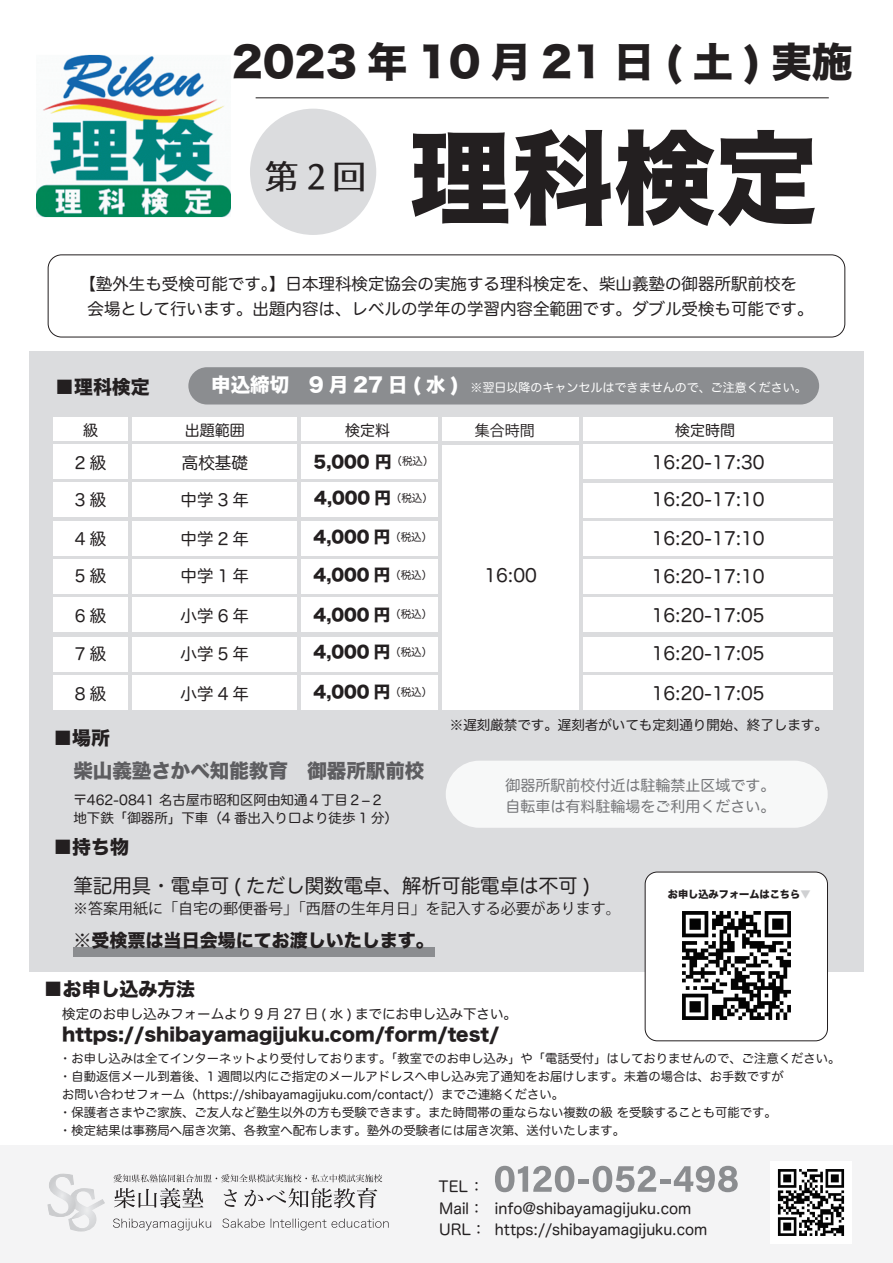
<style>
.page{position:relative;width:893px;height:1263px;background:#fff}
.page>*{position:absolute;margin:0;border:0;box-sizing:border-box;transform-origin:0 0}
.t1{font:102px "Hira Kaku Std W8";color:#231f20}
.t2{font:40.5px "Hira Kaku Std W8";color:#231f20}
.t3{font:33px "Gen Ei Late Min P v 2";color:#231f20}
.t4{font:19.5px "Hira Maru Pro N W4";color:#231f20}
.t5{font:19.5px "Hira Kaku Std W8";color:#5d5d60}
.t6{font:18.9px "Hira Kaku Std W8";color:#231f20}
.t7{font:18px "Hira Maru Pro N W4";color:#231f20}
.t8{font:18px "Hira Kaku Std W8";color:#231f20}
.t9{font:16.5px/25.5px "Hira Maru Pro N W4";color:#231f20}
.t10{font:16.5px "Hira Kaku Std W8";color:#231f20}
.t11{font:15.15px "Hira Maru Pro N W4";color:#231f20}
.t12{font:15px/21px "Hira Maru Pro N W4";color:#231f20}
.t13{font:15px "Koz Go Pr 6 N";color:#231f20}
.t14{font:15px/21px "Hira Maru Pro N W4";color:#757679}
.t15{font:13.5px/18px "Hira Maru Pro N W4";color:#231f20}
.t16{font:12.3px/18px "Hira Maru Pro N W4";color:#231f20}
.t17{font:12px "Hira Maru Pro N W4";color:#fff}
.t18{font:10.2px "Hira Kaku Std W8";color:#231f20}
.s1{font-family:"Hira Kaku Std W8";font-size:19.5px}
.s2{font-family:"Hira Maru Pro N W4";font-size:10.65px}
.s3{font-family:"Koz Go Pr 6 N";color:#cfd0d2}
</style>
<div class="page">
<div style="left:29px;top:351px;width:835px;height:621px;background:#dbdcde"></div>
<div style="left:0;top:1145px;width:893px;height:118px;background:#f4f4f5"></div>
<svg style="left:114px;top:1188px;width:89px;height:20px"></svg>
<svg style="left:224px;top:1189px;width:13px;height:18px"></svg>
<svg style="left:245px;top:1188px;width:132px;height:20px"></svg>
<svg style="left:222px;top:1218px;width:43px;height:10px"></svg>
<svg style="left:271px;top:1219px;width:118px;height:11px"></svg>
<svg style="left:113px;top:1218px;width:98px;height:12px"></svg>
<svg style="left:114px;top:1174px;width:268px;height:8px"></svg>
<svg style="left:48px;top:1174px;width:57px;height:57px"></svg>
<svg style="left:495px;top:1166px;width:79px;height:26px"></svg>
<div style="left:578px;top:1179px;width:11px;height:5px;background:#8b8d90"></div>
<svg style="left:593px;top:1166px;width:63px;height:26px"></svg>
<div style="left:660px;top:1179px;width:10px;height:5px;background:#8b8d90"></div>
<svg style="left:674px;top:1166px;width:64px;height:26px"></svg>
<img style="left:770px;top:1162px;width:82px;height:81px">
<div style="left:250px;top:109px;width:126px;height:126px;background:#dbdcde;border-radius:50%"></div>
<hr style="left:256px;top:97px;width:573px;height:1px;background:#231f20">
<div style="left:48px;top:254px;width:797px;height:83px;border:1px solid #231f20;border-radius:13px"></div>
<div style="left:54px;top:417px;width:74px;height:24px;background:#fff"></div>
<div style="left:133px;top:417px;width:164px;height:24px;background:#fff"></div>
<div style="left:302px;top:417px;width:136px;height:24px;background:#fff"></div>
<div style="left:583px;top:417px;width:250px;height:24px;background:#fff"></div>
<div style="left:443px;top:417px;width:136px;height:24px;background:#fff"></div>
<div style="left:54px;top:444px;width:74px;height:35px;background:#fff"></div>
<div style="left:133px;top:444px;width:164px;height:35px;background:#fff"></div>
<div style="left:302px;top:444px;width:136px;height:35px;background:#fff"></div>
<div style="left:583px;top:444px;width:250px;height:35px;background:#fff"></div>
<div style="left:54px;top:482px;width:74px;height:35px;background:#fff"></div>
<div style="left:133px;top:483px;width:164px;height:34px;background:#fff"></div>
<div style="left:302px;top:483px;width:136px;height:34px;background:#fff"></div>
<div style="left:583px;top:483px;width:250px;height:34px;background:#fff"></div>
<div style="left:54px;top:521px;width:74px;height:35px;background:#fff"></div>
<div style="left:133px;top:521px;width:164px;height:35px;background:#fff"></div>
<div style="left:302px;top:521px;width:136px;height:35px;background:#fff"></div>
<div style="left:583px;top:521px;width:250px;height:35px;background:#fff"></div>
<div style="left:54px;top:559px;width:74px;height:35px;background:#fff"></div>
<div style="left:133px;top:559px;width:164px;height:35px;background:#fff"></div>
<div style="left:302px;top:559px;width:136px;height:35px;background:#fff"></div>
<div style="left:583px;top:559px;width:250px;height:35px;background:#fff"></div>
<div style="left:54px;top:597px;width:74px;height:35px;background:#fff"></div>
<div style="left:133px;top:597px;width:164px;height:35px;background:#fff"></div>
<div style="left:302px;top:597px;width:136px;height:35px;background:#fff"></div>
<div style="left:583px;top:598px;width:250px;height:34px;background:#fff"></div>
<div style="left:188px;top:367px;width:631px;height:37px;background:#8b8d90;border-radius:19px"></div>
<div style="left:645px;top:872px;width:182px;height:169px;background:#fff;border-radius:12px"></div>
<div style="left:645px;top:872px;width:183px;height:169px;border:1px solid #231f20;border-radius:12px"></div>
<img style="left:682px;top:911px;width:109px;height:109px">
<img style="left:36px;top:54px;width:195px;height:164px">
<div style="left:54px;top:637px;width:74px;height:34px;background:#fff"></div>
<div style="left:133px;top:637px;width:164px;height:34px;background:#fff"></div>
<div style="left:302px;top:637px;width:136px;height:34px;background:#fff"></div>
<div style="left:583px;top:637px;width:250px;height:34px;background:#fff"></div>
<div style="left:54px;top:675px;width:74px;height:35px;background:#fff"></div>
<div style="left:133px;top:675px;width:164px;height:35px;background:#fff"></div>
<div style="left:302px;top:675px;width:136px;height:35px;background:#fff"></div>
<div style="left:583px;top:675px;width:250px;height:35px;background:#fff"></div>
<div style="left:443px;top:445px;width:136px;height:265px;background:#fff"></div>
<div style="left:73px;top:947px;width:362px;height:9px;background:#8b8d90"></div>
<div style="left:446px;top:761px;width:382px;height:67px;background:#f7f8f8;border-radius:34px"></div>
<h2 class="t2" style="left:232px;top:39px;width:622px">2023年10月21日(土)実施</h2>
<h3 class="t3" style="left:265px;top:155px;width:102px">第2回</h3>
<h1 class="t1" style="left:409px;top:121px;width:409px">理科検定</h1>
<h3 class="t9" style="left:88px;top:270px;width:727px;text-indent:-8px">【塾外生も受検可能です。】日本理科検定協会の実施する理科検定を、柴山義塾の御器所駅前校を会場として行います。出題内容は、レベルの学年の学習内容全範囲です。ダブル受検も可能です。</h3>
<h3 class="t6" style="left:55px;top:377px;width:96px">■理科検定</h3>
<p class="t17" style="left:211px;top:377px;width:597px"><span class="s1">申込締切　9 月 27 日 ( 水 )</span> ※翌日以降のキャンセルはできませんので、ご注意ください。</p>
<p class="t11" style="left:83px;top:417px;width:16px">級</p>
<p class="t11" style="left:185px;top:417px;width:62px">出題範囲</p>
<p class="t11" style="left:345px;top:417px;width:46px">検定料</p>
<p class="t13" style="left:475px;top:422px;width:61px">集合時間</p>
<p class="t11" style="left:675px;top:417px;width:61px">検定時間</p>
<h3 class="t9" style="left:75px;top:449px;width:33px">2級</h3>
<h3 class="t9" style="left:75px;top:486px;width:33px">3級</h3>
<h3 class="t9" style="left:75px;top:525px;width:33px">4級</h3>
<h3 class="t9" style="left:75px;top:562px;width:33px">5級</h3>
<h3 class="t9" style="left:75px;top:602px;width:33px">6級</h3>
<h3 class="t10" style="left:314px;top:452px;width:122px">5,000 円<span class="s2">（税込）</span></h3>
<h3 class="t10" style="left:314px;top:489px;width:120px">4,000 円<span class="s2">（税込）</span></h3>
<h3 class="t10" style="left:314px;top:528px;width:120px">4,000 円<span class="s2">（税込）</span></h3>
<h3 class="t10" style="left:314px;top:565px;width:120px">4,000 円<span class="s2">（税込）</span></h3>
<h3 class="t10" style="left:314px;top:605px;width:120px">4,000 円<span class="s2">（税込）</span></h3>
<h3 class="t9" style="left:182px;top:449px;width:67px">高校基礎</h3>
<h3 class="t9" style="left:181px;top:486px;width:70px">中学3年</h3>
<h3 class="t9" style="left:181px;top:525px;width:70px">中学2年</h3>
<h3 class="t9" style="left:181px;top:562px;width:70px">中学1年</h3>
<h3 class="t9" style="left:181px;top:602px;width:70px">小学6年</h3>
<h3 class="t7" style="left:652px;top:447px;width:114px">16:20-17:30</h3>
<h3 class="t7" style="left:652px;top:484px;width:114px">16:20-17:10</h3>
<h3 class="t7" style="left:652px;top:523px;width:114px">16:20-17:10</h3>
<h3 class="t7" style="left:484px;top:560px;width:54px">16:00</h3>
<h3 class="t7" style="left:652px;top:560px;width:114px">16:20-17:10</h3>
<h3 class="t7" style="left:652px;top:600px;width:114px">16:20-17:05</h3>
<h3 class="t9" style="left:75px;top:640px;width:33px">7級</h3>
<h3 class="t9" style="left:75px;top:680px;width:33px">8級</h3>
<h3 class="t9" style="left:181px;top:640px;width:70px">小学5年</h3>
<h3 class="t9" style="left:181px;top:680px;width:70px">小学4年</h3>
<h3 class="t10" style="left:314px;top:643px;width:120px">4,000 円<span class="s2">（税込）</span></h3>
<h3 class="t10" style="left:314px;top:683px;width:120px">4,000 円<span class="s2">（税込）</span></h3>
<h3 class="t6" style="left:53px;top:727px;width:58px">■場所</h3>
<h3 class="t5" style="left:73px;top:760px;width:353px">柴山義塾さかべ知能教育　御器所駅前校</h3>
<p class="t15" style="left:73px;top:790px;width:326px">〒462-0841 名古屋市昭和区阿由知通４丁目２-２地下鉄「御器所」下車（4 番出入り口より徒歩 1 分）</p>
<h3 class="t7" style="left:652px;top:638px;width:114px">16:20-17:05</h3>
<h3 class="t7" style="left:652px;top:678px;width:114px">16:20-17:05</h3>
<p class="t15" style="left:450px;top:715px;width:380px">※遅刻厳禁です。遅刻者がいても定刻通り開始、終了します。</p>
<p class="t14" style="left:505px;top:774px;width:272px">御器所駅前校付近は駐輪禁止区域です。自転車は有料駐輪場をご利用ください。</p>
<h3 class="t6" style="left:53px;top:836px;width:77px">■持ち物</h3>
<h3 class="t4" style="left:73px;top:868px;width:518px">筆記用具・電卓可 ( ただし関数電卓、解析可能電卓は不可 )</h3>
<p class="t13" style="left:73px;top:900px;width:549px">※答案用紙に「自宅の郵便番号」「西暦の生年月日」を記入する必要があります。</p>
<p class="t18" style="left:668px;top:889px;width:144px">お申し込みフォームはこちら<span class="s3">▼</span></p>
<h3 class="t8" style="left:74px;top:930px;width:361px">※受検票は当日会場にてお渡しいたします。</h3>
<h3 class="t6" style="left:44px;top:978px;width:153px">■お申し込み方法</h3>
<p class="t15" style="left:62px;top:1004px;width:456px">検定のお申し込みフォームより 9 月 27 日 ( 水 ) までにお申し込み下さい。</p>
<h3 class="t8" style="left:62px;top:1024px;width:439px">https://shibayamagijuku.com/form/test/</h3>
<p class="t16" style="left:59px;top:1048px;width:783px">・お申し込みは全てインターネットより受付しております。「教室でのお申し込み」や「電話受付」はしておりませんので、ご注意ください。・自動返信メール到着後、1 週間以内にご指定のメールアドレスへ申し込み完了通知をお届けします。未着の場合は、お手数ですが<br>お問い合わせフォーム（https://shibayamagijuku.com/contact/）までご連絡ください。<br>・保護者さまやご家族、ご友人など塾生以外の方も受験できます。また時間帯の重ならない複数の級 を受験することも可能です。<br>・検定結果は事務局へ届き次第、各教室へ配布します。塾外の受験者には届き次第、送付いたします。</p>
<p class="t12" style="left:439px;top:1175px;width:47px">TEL ：</p>
<p class="t12" style="left:439px;top:1197px;width:48px">Mail：<br>URL：</p>
<p class="t12" style="left:495px;top:1197px;width:198px">info@shibayamagijuku.com</p>
<p class="t12" style="left:495px;top:1218px;width:214px">https://shibayamagijuku.com</p>
</div>
